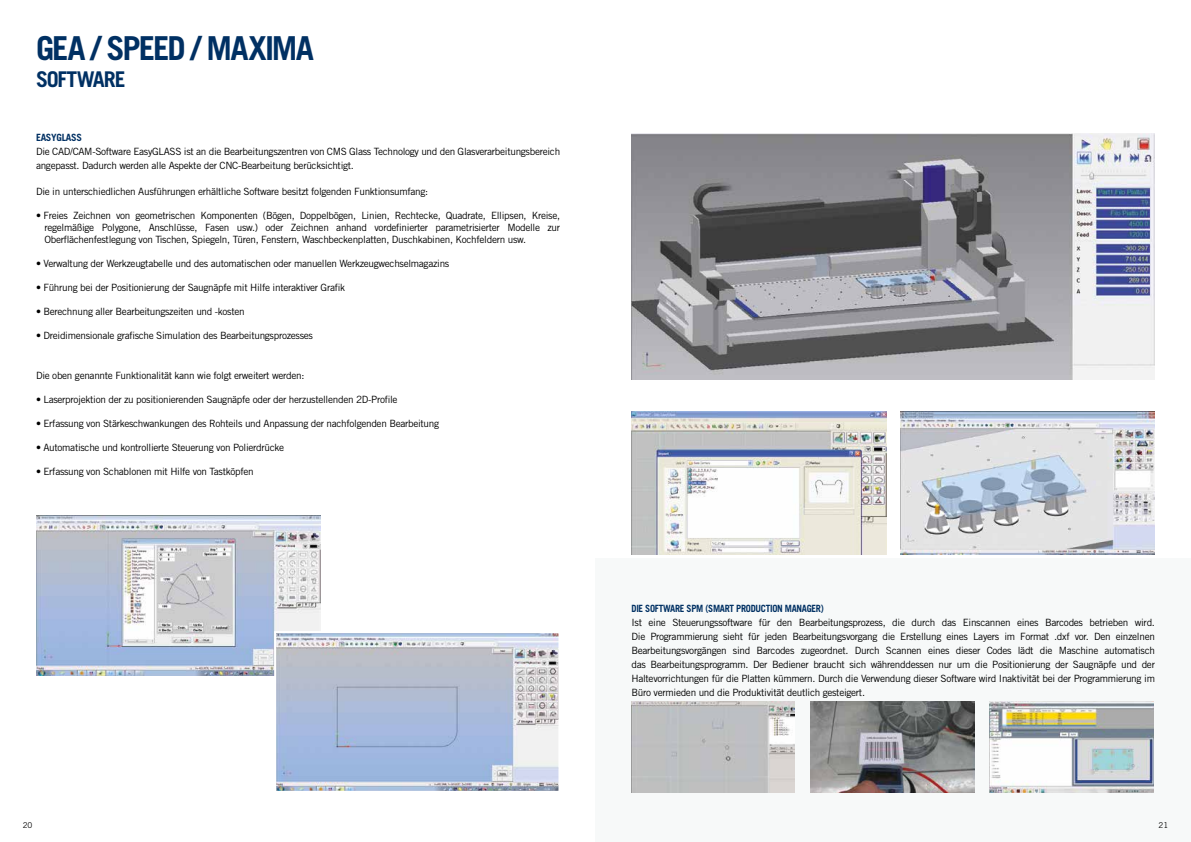
<style>
.page{position:relative;width:1191px;height:842px;background:#fff}
.page>*{position:absolute;margin:0;border:0;box-sizing:border-box;transform-origin:0 0}
.t1{font:700 33px "Trade Gothic LT Std";letter-spacing:-.055em;color:#003063}
.t2{font:700 21.7px "Trade Gothic LT Std";letter-spacing:-.045em;color:#003063}
.t3{font:10px/14px "Trade Gothic LT Std";letter-spacing:-.03em;color:#000;text-align:justify}
.t4{font:700 10px "Trade Gothic LT Std";letter-spacing:-.03em;color:#003063;scale:.92 1}
.t5{font:700 10px "Trade Gothic LT Std";letter-spacing:-.03em;color:#003063}
.t6{font:8px "Trade Gothic LT Std";color:#000}
</style>
<div class="page">
<div style="left:595px;top:558px;width:596px;height:284px;background:#f7f9f9"></div>
<img style="left:900px;top:411px;width:255px;height:143px">
<img style="left:631px;top:411px;width:255px;height:143px">
<img style="left:36px;top:516px;width:284px;height:160px">
<img style="left:277px;top:634px;width:280px;height:156px">
<div style="left:274px;top:631px;width:286px;height:162px;border:2px solid #fff"></div>
<img style="left:631px;top:701px;width:164px;height:92px">
<img style="left:810px;top:701px;width:164px;height:92px">
<img style="left:989px;top:701px;width:164px;height:92px">
<img style="left:631px;top:134px;width:524px;height:246px">
<h1 class="t1" style="left:36px;top:28px;width:279px">GEA / SPEED / MAXIMA</h1>
<h2 class="t2" style="left:36px;top:65px;width:91px">SOFTWARE</h2>
<p class="t5" style="left:36px;top:131px;width:47px">EASYGLASS</p>
<p class="t3" style="left:36px;top:144px;width:526px">Die CAD/CAM-Software EasyGLASS ist an die Bearbeitungszentren von CMS Glass Technology und den Glasverarbeitungsbereich angepasst. Dadurch werden alle Aspekte der CNC-Bearbeitung berücksichtigt.</p>
<p class="t3" style="left:36px;top:184px;width:394px">Die in unterschiedlichen Ausführungen erhältliche Software besitzt folgenden Funktionsumfang:</p>
<p class="t3" style="left:44px;top:209px;width:517px;line-height:12px;text-indent:-8px">• Freies Zeichnen von geometrischen Komponenten (Bögen, Doppelbögen, Linien, Rechtecke, Quadrate, Ellipsen, Kreise, regelmäßige Polygone, Anschlüsse, Fasen usw.) oder Zeichnen anhand vordefinierter parametrisierter Modelle zur Oberflächenfestlegung von Tischen, Spiegeln, Türen, Fenstern, Waschbeckenplatten, Duschkabinen, Kochfeldern usw.</p>
<p class="t3" style="left:36px;top:256px;width:415px">• Verwaltung der Werkzeugtabelle und des automatischen oder manuellen Werkzeugwechselmagazins</p>
<p class="t3" style="left:36px;top:280px;width:310px">• Führung bei der Positionierung der Saugnäpfe mit Hilfe interaktiver Grafik</p>
<p class="t3" style="left:36px;top:304px;width:210px">• Berechnung aller Bearbeitungszeiten und -kosten</p>
<p class="t3" style="left:36px;top:328px;width:278px">• Dreidimensionale grafische Simulation des Bearbeitungsprozesses</p>
<p class="t3" style="left:36px;top:368px;width:270px">Die oben genannte Funktionalität kann wie folgt erweitert werden:</p>
<p class="t3" style="left:36px;top:392px;width:363px">• Laserprojektion der zu positionierenden Saugnäpfe oder der herzustellenden 2D-Profile</p>
<p class="t3" style="left:36px;top:416px;width:405px">• Erfassung von Stärkeschwankungen des Rohteils und Anpassung der nachfolgenden Bearbeitung</p>
<p class="t3" style="left:36px;top:440px;width:250px">• Automatische und kontrollierte Steuerung von Polierdrücke</p>
<p class="t3" style="left:36px;top:464px;width:219px">• Erfassung von Schablonen mit Hilfe von Tastköpfen</p>
<p class="t4" style="left:631px;top:602px;width:210px">DIE SOFTWARE SPM (SMART PRODUCTION MANAGER)</p>
<p class="t3" style="left:631px;top:615px;width:525px">Ist eine Steuerungssoftware für den Bearbeitungsprozess, die durch das Einscannen eines Barcodes betrieben wird.<br>Die Programmierung sieht für jeden Bearbeitungsvorgang die Erstellung eines Layers im Format .dxf vor. Den einzelnen Bearbeitungsvorgängen sind Barcodes zugeordnet. Durch Scannen eines dieser Codes lädt die Maschine automatisch das Bearbeitungsprogramm. Der Bediener braucht sich währenddessen nur um die Positionierung der Saugnäpfe und der Haltevorrichtungen für die Platten kümmern. Durch die Verwendung dieser Software wird Inaktivität bei der Programmierung im Büro vermieden und die Produktivität deutlich gesteigert.</p>
<p class="t6" style="left:23px;top:820px;width:11px">20</p>
<p class="t6" style="left:1158px;top:820px;width:11px">21</p>
</div>
